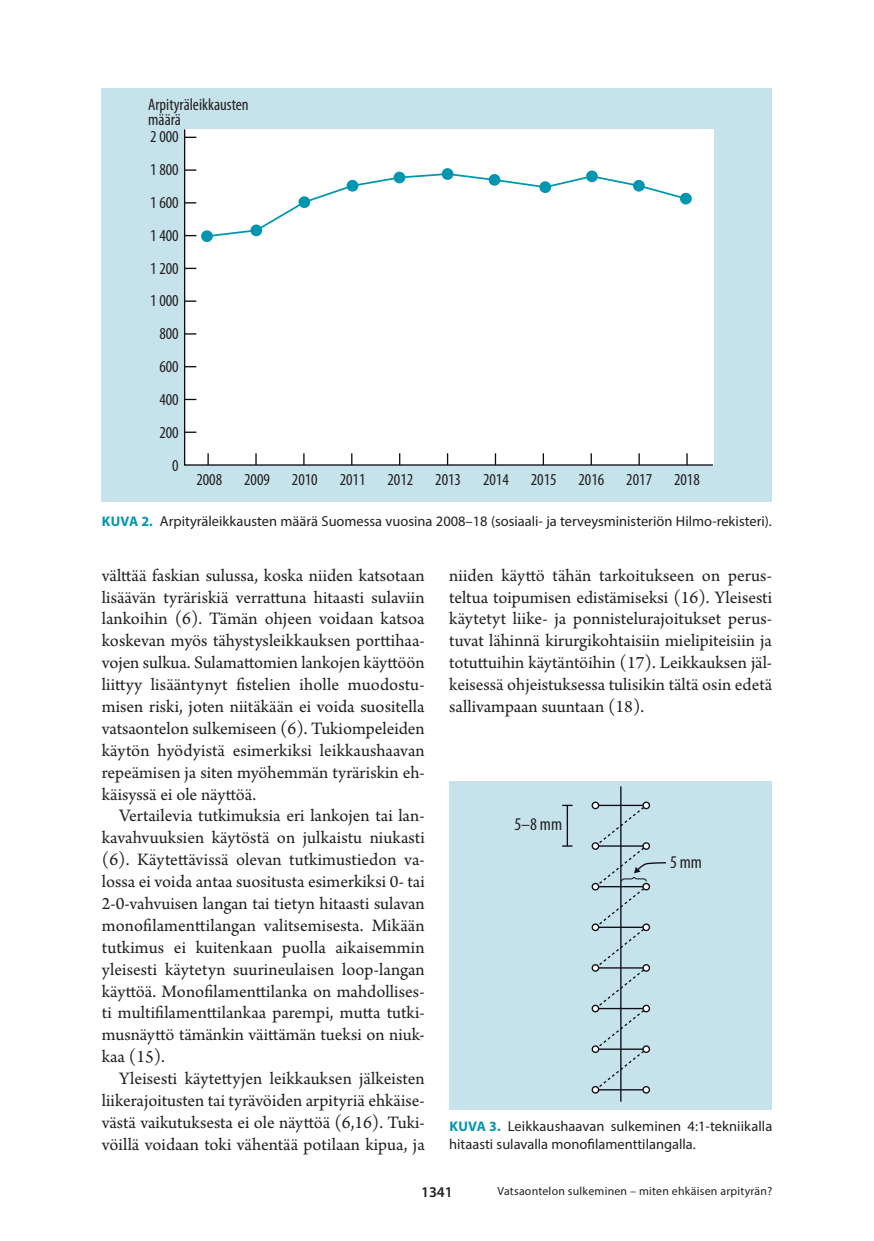
<style>
.page{position:relative;width:874px;height:1241px;background:#fff}
.page>*{position:absolute;margin:0;border:0;box-sizing:border-box;transform-origin:0 0}
.t1{font:18.38px/21.9px "Arno Pro";color:#231f20;text-align:justify}
.t2{font:condensed 17.85px "Myriad Pro";color:#231f20}
.t3{font:condensed 16.8px/32.7px "Myriad Pro";color:#231f20;text-align:right}
.t4{font:600 14.88px "Myriad Pro";color:#231f20}
.kt{font:14.35px/17.5px "Myriad Pro";color:#231f20}
.Ala{font:11.9px "Myriad Pro";letter-spacing:.02em;color:#231f20}
.s1{font-weight:700;font-size:14px;color:#0096b1}
</style>
<div class="page">
<div style="left:102px;top:88px;width:669px;height:413px;background:#c6e3ec"></div>
<div style="left:184px;top:129px;width:529px;height:337px;background:#fff"></div>
<svg style="left:207px;top:453px;width:2px;height:12px"></svg>
<svg style="left:255px;top:453px;width:1px;height:12px"></svg>
<svg style="left:303px;top:453px;width:1px;height:12px"></svg>
<svg style="left:351px;top:453px;width:1px;height:12px"></svg>
<svg style="left:399px;top:453px;width:1px;height:12px"></svg>
<svg style="left:446px;top:453px;width:2px;height:12px"></svg>
<svg style="left:494px;top:453px;width:2px;height:12px"></svg>
<svg style="left:542px;top:453px;width:1px;height:12px"></svg>
<svg style="left:590px;top:453px;width:1px;height:12px"></svg>
<svg style="left:638px;top:453px;width:1px;height:12px"></svg>
<svg style="left:686px;top:453px;width:1px;height:12px"></svg>
<svg style="left:184px;top:431px;width:12px;height:2px"></svg>
<svg style="left:184px;top:399px;width:12px;height:1px"></svg>
<svg style="left:184px;top:366px;width:12px;height:1px"></svg>
<svg style="left:184px;top:333px;width:12px;height:1px"></svg>
<svg style="left:184px;top:300px;width:12px;height:2px"></svg>
<svg style="left:184px;top:268px;width:12px;height:1px"></svg>
<svg style="left:184px;top:235px;width:12px;height:1px"></svg>
<svg style="left:184px;top:202px;width:12px;height:1px"></svg>
<svg style="left:184px;top:169px;width:12px;height:2px"></svg>
<svg style="left:184px;top:137px;width:12px;height:1px"></svg>
<div style="left:201px;top:230px;width:12px;height:12px;background:#0096b2;border-radius:50%"></div>
<svg style="left:441px;top:168px;width:12px;height:12px"></svg>
<svg style="left:585px;top:170px;width:12px;height:12px"></svg>
<div style="left:679px;top:193px;width:12px;height:11px;background:#0096b2;border-radius:50%"></div>
<svg style="left:205px;top:172px;width:482px;height:66px"></svg>
<div style="left:449px;top:780px;width:322px;height:329px;background:#c6e3ec"></div>
<svg style="left:562px;top:804px;width:10px;height:2px"></svg>
<div style="left:591px;top:801px;width:8px;height:8px;border:1px solid #0e0c14;border-radius:50%"></div>
<div style="left:591px;top:842px;width:8px;height:7px;border:1px solid #0e0c14;border-radius:50%"></div>
<div style="left:591px;top:882px;width:8px;height:8px;border:1px solid #0e0c14;border-radius:50%"></div>
<div style="left:591px;top:923px;width:8px;height:8px;border:1px solid #0e0c14;border-radius:50%"></div>
<div style="left:591px;top:963px;width:8px;height:8px;border:1px solid #0e0c14;border-radius:50%"></div>
<div style="left:591px;top:1004px;width:8px;height:8px;border:1px solid #0e0c14;border-radius:50%"></div>
<div style="left:591px;top:1045px;width:8px;height:7px;border:1px solid #0e0c14;border-radius:50%"></div>
<div style="left:591px;top:1085px;width:8px;height:8px;border:1px solid #0e0c14;border-radius:50%"></div>
<div style="left:642px;top:801px;width:7px;height:8px;border:1px solid #0e0c14;border-radius:50%"></div>
<div style="left:642px;top:1085px;width:7px;height:8px;border:1px solid #0e0c14;border-radius:50%"></div>
<hr style="left:620px;top:786px;width:1px;height:315px;background:#0e0c14">
<hr style="left:566px;top:805px;width:1px;height:40px;background:#0e0c14">
<svg style="left:592px;top:802px;width:75px;height:290px"></svg>
<p class="t3" style="left:148px;top:96px;width:102px;line-height:15.9px;text-align:left">Arpityräleikkausten määrä</p>
<p class="t3" style="left:150px;top:120px;width:30px">2 000<br>1 800<br>1 600<br>1 400<br>1 200<br>1 000<br>800<br>600<br>400<br>200<br>0</p>
<p class="t3" style="left:196px;top:463px;width:27px">2008</p>
<p class="t3" style="left:244px;top:463px;width:27px">2009</p>
<p class="t3" style="left:292px;top:463px;width:27px">2010</p>
<p class="t3" style="left:339px;top:463px;width:27px">2011</p>
<p class="t3" style="left:387px;top:463px;width:27px">2012</p>
<p class="t3" style="left:435px;top:463px;width:27px">2013</p>
<p class="t3" style="left:482px;top:463px;width:27px">2014</p>
<p class="t3" style="left:530px;top:463px;width:27px">2015</p>
<p class="t3" style="left:578px;top:463px;width:27px">2016</p>
<p class="t3" style="left:626px;top:463px;width:27px">2017</p>
<p class="t3" style="left:673px;top:463px;width:27px">2018</p>
<p class="kt" style="left:102px;top:512px;width:671px"><span class="s1">KUVA 2.</span> Arpityräleikkausten määrä Suomessa vuosina 2008–18 (sosiaali- ja terveysministeriön Hilmo-rekisteri).</p>
<p class="t1" style="left:102px;top:565px;width:324px">välttää faskian sulussa, koska niiden katsotaan lisäävän tyräriskiä verrattuna hitaasti sulaviin lankoihin (6). Tämän ohjeen voidaan katsoa koskevan myös tähystysleikkauksen porttihaa&shy;vojen sulkua. Sulamattomien lankojen käyttöön liittyy lisääntynyt fistelien iholle muodostu&shy;misen riski, joten niitäkään ei voida suositella vatsaontelon sulkemiseen (6). Tukiompeleiden käytön hyödyistä esimerkiksi leikkaushaavan repeämisen ja siten myöhemmän tyräriskin eh&shy;käisyssä ei ole näyttöä.</p>
<p class="t1" style="left:102px;top:805px;width:324px;text-indent:17px">Vertailevia tutkimuksia eri lankojen tai lan&shy;kavahvuuksien käytöstä on julkaistu niukasti (6). Käytettävissä olevan tutkimustiedon va&shy;lossa ei voida antaa suositusta esimerkiksi 0- tai 2-0-vahvuisen langan tai tietyn hitaasti sulavan monofilamenttilangan valitsemisesta. Mikään tutkimus ei kuitenkaan puolla aikaisemmin yleisesti käytetyn suurineulaisen loop-langan käyttöä. Monofilamenttilanka on mahdollises&shy;ti multifilamenttilankaa parempi, mutta tutki&shy;musnäyttö tämänkin väittämän tueksi on niuk&shy;kaa (15).</p>
<p class="t1" style="left:102px;top:1068px;width:324px;text-indent:17px">Yleisesti käytettyjen leikkauksen jälkeisten liikerajoitusten tai tyrävöiden arpityriä ehkäise&shy;västä vaikutuksesta ei ole näyttöä (6,16). Tuki&shy;vöillä voidaan toki vähentää potilaan kipua, ja</p>
<p class="t1" style="left:449px;top:565px;width:324px">niiden käyttö tähän tarkoitukseen on perus&shy;teltua toipumisen edistämiseksi (16). Yleisesti käytetyt liike- ja ponnistelurajoitukset perus&shy;tuvat lähinnä kirurgikohtaisiin mielipiteisiin ja totuttuihin käytäntöihin (17). Leikkauksen jäl&shy;keisessä ohjeistuksessa tulisikin tältä osin edetä sallivampaan suuntaan (18).</p>
<p class="t2" style="left:514px;top:813px;width:49px">5–8 mm</p>
<p class="t2" style="left:669px;top:851px;width:33px">5 mm</p>
<p class="kt" style="left:449px;top:1117px;width:324px"><span class="s1">KUVA 3.</span> Leikkaushaavan sulkeminen 4:1-tekniikalla hitaasti sulavalla monofilamenttilangalla.</p>
<p class="Ala" style="left:497px;top:1183px;width:276px">Vatsaontelon sulkeminen – miten ehkäisen arpityrän?</p>
<p class="t4" style="left:421px;top:1182px;width:33px">1341</p>
</div>
